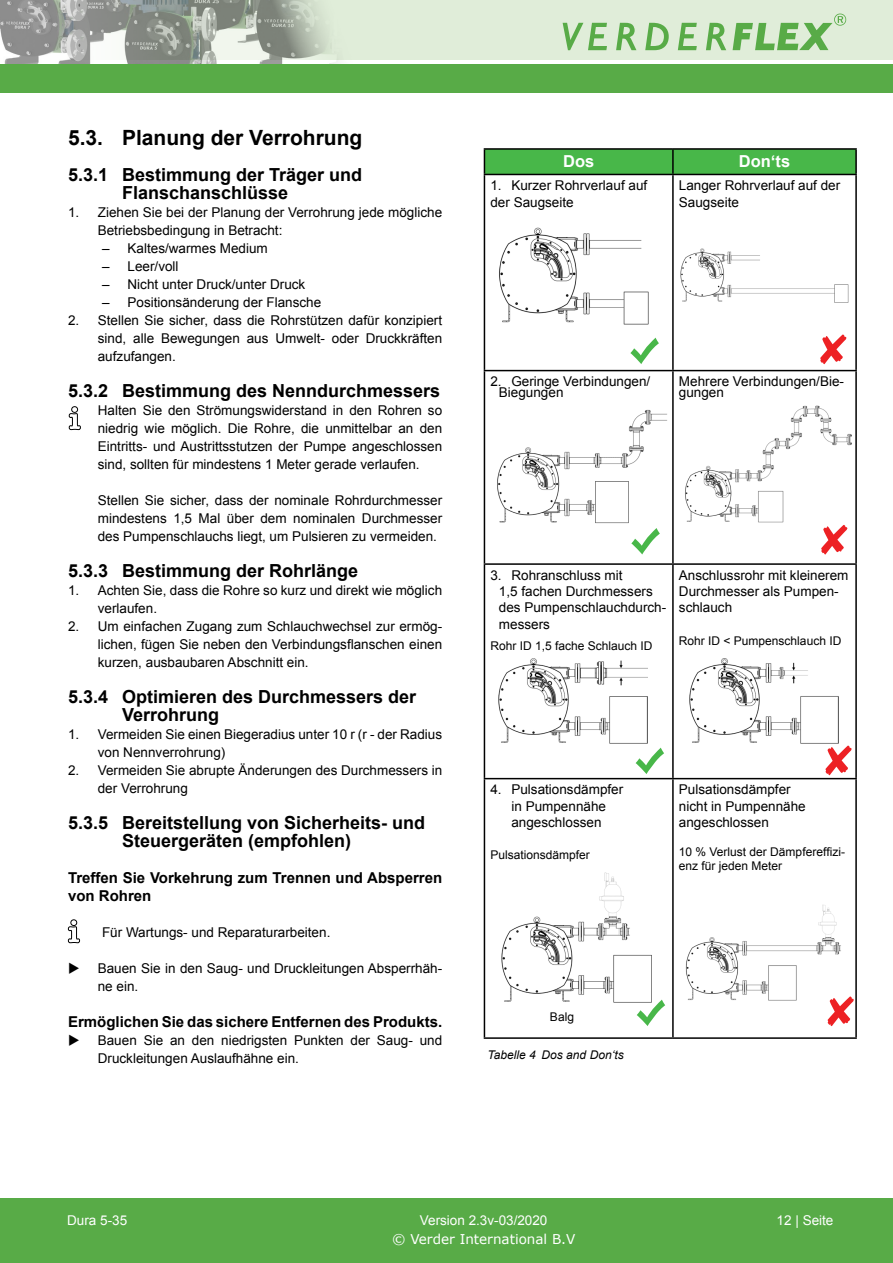
<style>
.page{position:relative;width:893px;height:1263px;background:#fff}
.page>*{position:absolute;margin:0;border:0;box-sizing:border-box;transform-origin:0 0}
.t1{font:700 21px "Arial";color:#000}
.t2{font:700 18px/18px "Arial";color:#000}
.t3{font:700 16.5px "Arial";color:#fff}
.t4{font:700 15px/18px "Arial";color:#000}
.t5{font:13.5px/18px "Arial";color:#000}
.t6{font:13.5px "Arial";color:#fff}
.t7{font:13.5px "Verdana";color:#fff}
.t8{font:12px/14.4px "Arial";color:#000}
.t9{font:italic 12px "Arial";color:#000}
</style>
<div class="page">
<div style="left:0;top:1198px;width:893px;height:65px;background:#58ab47"></div>
<div style="left:36px;top:0;width:857px;height:59px;background:#e0edd9"></div>
<div style="left:0;top:64px;width:893px;height:29px;background:#58ab47"></div>
<svg style="left:0;top:0;width:697px;height:64px"></svg>
<svg style="left:706px;top:23px;width:20px;height:27px"></svg>
<svg style="left:733px;top:14px;width:113px;height:36px"></svg>
<svg style="left:68px;top:406px;width:13px;height:24px"></svg>
<hr style="left:484px;top:148px;width:189px;height:2px;background:#000">
<div style="left:484px;top:149px;width:371px;height:25px;background:#48b749"></div>
<hr style="left:673px;top:148px;width:184px;height:2px;background:#000">
<hr style="left:672px;top:150px;width:2px;height:24px;background:#000">
<hr style="left:855px;top:150px;width:2px;height:24px;background:#000">
<hr style="left:484px;top:174px;width:189px;height:1px;background:#000">
<hr style="left:484px;top:175px;width:1px;height:195px;background:#000">
<hr style="left:673px;top:174px;width:184px;height:1px;background:#000">
<hr style="left:672px;top:175px;width:2px;height:195px;background:#000">
<hr style="left:855px;top:175px;width:2px;height:195px;background:#000">
<hr style="left:484px;top:370px;width:189px;height:1px;background:#000">
<hr style="left:484px;top:371px;width:1px;height:192px;background:#000">
<hr style="left:673px;top:370px;width:184px;height:1px;background:#000">
<hr style="left:672px;top:371px;width:2px;height:192px;background:#000">
<hr style="left:855px;top:371px;width:2px;height:192px;background:#000">
<hr style="left:484px;top:563px;width:189px;height:2px;background:#000">
<hr style="left:484px;top:565px;width:1px;height:213px;background:#000">
<hr style="left:673px;top:563px;width:184px;height:2px;background:#000">
<hr style="left:672px;top:565px;width:2px;height:213px;background:#000">
<hr style="left:855px;top:565px;width:2px;height:213px;background:#000">
<hr style="left:484px;top:778px;width:189px;height:1px;background:#000">
<hr style="left:484px;top:779px;width:1px;height:258px;background:#000">
<hr style="left:673px;top:778px;width:184px;height:1px;background:#000">
<hr style="left:672px;top:779px;width:2px;height:258px;background:#000">
<hr style="left:855px;top:779px;width:2px;height:258px;background:#000">
<hr style="left:484px;top:1037px;width:189px;height:2px;background:#000">
<hr style="left:673px;top:1037px;width:184px;height:2px;background:#000">
<img style="left:499px;top:227px;width:150px;height:97px">
<img style="left:680px;top:248px;width:169px;height:54px">
<svg style="left:630px;top:338px;width:29px;height:26px"></svg>
<svg style="left:820px;top:334px;width:26px;height:30px"></svg>
<img style="left:497px;top:409px;width:170px;height:115px">
<img style="left:685px;top:405px;width:167px;height:118px">
<svg style="left:631px;top:528px;width:29px;height:26px"></svg>
<svg style="left:821px;top:525px;width:26px;height:29px"></svg>
<img style="left:689px;top:659px;width:149px;height:84px">
<img style="left:499px;top:659px;width:149px;height:85px">
<svg style="left:636px;top:748px;width:28px;height:26px"></svg>
<svg style="left:825px;top:745px;width:27px;height:30px"></svg>
<img style="left:501px;top:872px;width:151px;height:131px">
<img style="left:685px;top:905px;width:156px;height:96px">
<svg style="left:637px;top:999px;width:28px;height:27px"></svg>
<svg style="left:827px;top:996px;width:27px;height:30px"></svg>
<svg style="left:68px;top:919px;width:12px;height:24px"></svg>
<h1 class="t1" style="left:68px;top:124px;width:296px">5.3. Planung der Verrohrung</h1>
<h2 class="t2" style="left:122px;top:166px;width:242px;text-indent:-54px">5.3.1 Bestimmung der Träger und<br>Flanschanschlüsse</h2>
<p class="t5" style="left:98px;top:203px;width:346px;text-indent:-30px">1. Ziehen Sie bei der Planung der Verrohrung jede mögliche<br>Betriebsbedingung in Betracht:</p>
<p class="t5" style="left:102px;top:239px;width:167px">– Kaltes/warmes Medium</p>
<p class="t5" style="left:102px;top:257px;width:78px">– Leer/voll</p>
<p class="t5" style="left:102px;top:275px;width:205px">– Nicht unter Druck/unter Druck</p>
<p class="t5" style="left:102px;top:293px;width:221px">– Positionsänderung der Flansche</p>
<p class="t5" style="left:98px;top:311px;width:346px;text-align:justify;text-indent:-30px">2. Stellen Sie sicher, dass die Rohrstützen dafür konzipiert sind, alle Bewegungen aus Umwelt- oder Druckkräften aufzufangen.</p>
<h2 class="t2" style="left:68px;top:382px;width:374px">5.3.2 Bestimmung des Nenndurchmessers</h2>
<p class="t5" style="left:98px;top:401px;width:346px;text-align:justify">Halten Sie den Strömungswiderstand in den Rohren so niedrig wie möglich. Die Rohre, die unmittelbar an den Eintritts- und Austrittsstutzen der Pumpe angeschlossen sind, sollten für mindestens 1 Meter gerade verlaufen.</p>
<p class="t5" style="left:98px;top:491px;width:346px;text-align:justify">Stellen Sie sicher, dass der nominale Rohrdurchmesser mindestens 1,5 Mal über dem nominalen Durchmesser des Pumpenschlauchs liegt, um Pulsieren zu vermeiden.</p>
<h2 class="t2" style="left:68px;top:562px;width:292px">5.3.3 Bestimmung der Rohrlänge</h2>
<p class="t5" style="left:98px;top:581px;width:346px;text-indent:-30px">1. Achten Sie, dass die Rohre so kurz und direkt wie möglich verlaufen.</p>
<p class="t5" style="left:98px;top:617px;width:346px;text-align:justify;text-indent:-30px">2. Um einfachen Zugang zum Schlauchwechsel zur ermög&shy;lichen, fügen Sie neben den Verbindungsflanschen einen kurzen, ausbaubaren Abschnitt ein.</p>
<h2 class="t2" style="left:122px;top:688px;width:296px;text-indent:-54px">5.3.4 Optimieren des Durchmessers der<br>Verrohrung</h2>
<p class="t5" style="left:98px;top:725px;width:346px;text-indent:-30px">1. Vermeiden Sie einen Biegeradius unter 10 r (r - der Radius von Nennverrohrung)</p>
<p class="t5" style="left:98px;top:761px;width:346px;text-indent:-30px">2. Vermeiden Sie abrupte Änderungen des Durchmessers in der Verrohrung</p>
<h2 class="t2" style="left:122px;top:814px;width:305px;text-indent:-54px">5.3.5 Bereitstellung von Sicherheits- und<br>Steuergeräten (empfohlen)</h2>
<p class="t4" style="left:68px;top:869px;width:376px">Treffen Sie Vorkehrung zum Trennen und Absperren von Rohren</p>
<p class="t5" style="left:102px;top:923px;width:230px">Für Wartungs- und Reparaturarbeiten.</p>
<p class="t5" style="left:98px;top:959px;width:346px;text-indent:-30px">◆ Bauen Sie in den Saug- und Druckleitungen Absperrhäh&shy;ne ein.</p>
<p class="t4" style="left:68px;top:1013px;width:376px">Ermöglichen Sie das sichere Entfernen des Produkts.</p>
<p class="t5" style="left:98px;top:1031px;width:346px;text-indent:-30px">◆ Bauen Sie an den niedrigsten Punkten der Saug- und<br>Druckleitungen Auslaufhähne ein.</p>
<p class="t3" style="left:563px;top:150px;width:33px">Dos</p>
<p class="t3" style="left:739px;top:150px;width:53px">Don‘ts</p>
<p class="t5" style="left:490px;top:178px;width:158px;line-height:16.2px">1. Kurzer Rohrverlauf auf der Saugseite</p>
<p class="t5" style="left:679px;top:178px;width:163px;line-height:16.2px">Langer Rohrverlauf auf der<br>Saugseite</p>
<p class="t5" style="left:499px;top:376px;width:153px;line-height:10.8px;text-indent:-9px">2. Geringe Verbindungen/<br>Biegungen</p>
<p class="t5" style="left:679px;top:376px;width:167px;line-height:10.8px">Mehrere Verbindungen/Bie&shy;gungen</p>
<p class="t5" style="left:499px;top:567px;width:169px;line-height:16.2px;text-indent:-9px">3. Rohranschluss mit<br>1,5 fachen Durchmessers des Pumpenschlauchdurch&shy;messers</p>
<p class="t8" style="left:490px;top:639px;width:164px">Rohr ID 1,5 fache Schlauch ID</p>
<p class="t5" style="left:679px;top:567px;width:171px;line-height:16.2px">Anschlussrohr mit kleinerem<br>Durchmesser als Pumpen&shy;schlauch</p>
<p class="t8" style="left:679px;top:633px;width:164px">Rohr ID &lt; Pumpenschlauch ID</p>
<p class="t5" style="left:490px;top:782px;width:134px;line-height:16.2px;text-align:center">4. Pulsationsdämpfer in Pumpennähe angeschlossen</p>
<p class="t8" style="left:490px;top:848px;width:101px">Pulsationsdämpfer</p>
<p class="t5" style="left:679px;top:782px;width:128px;line-height:16.2px">Pulsationsdämpfer nicht in Pumpennähe angeschlossen</p>
<p class="t8" style="left:679px;top:844px;width:168px">10 % Verlust der Dämpfereffizi&shy;enz für jeden Meter</p>
<p class="t8" style="left:550px;top:1010px;width:26px">Balg</p>
<p class="t9" style="left:488px;top:1047px;width:138px">Tabelle 4 Dos and Don‘ts</p>
<p class="t6" style="left:67px;top:1211px;width:62px">Dura 5-35</p>
<p class="t6" style="left:420px;top:1211px;width:129px">Version 2.3v-03/2020</p>
<p class="t6" style="left:777px;top:1211px;width:58px">12 | Seite</p>
<p class="t7" style="left:392px;top:1230px;width:185px">© Verder International B.V</p>
</div>
